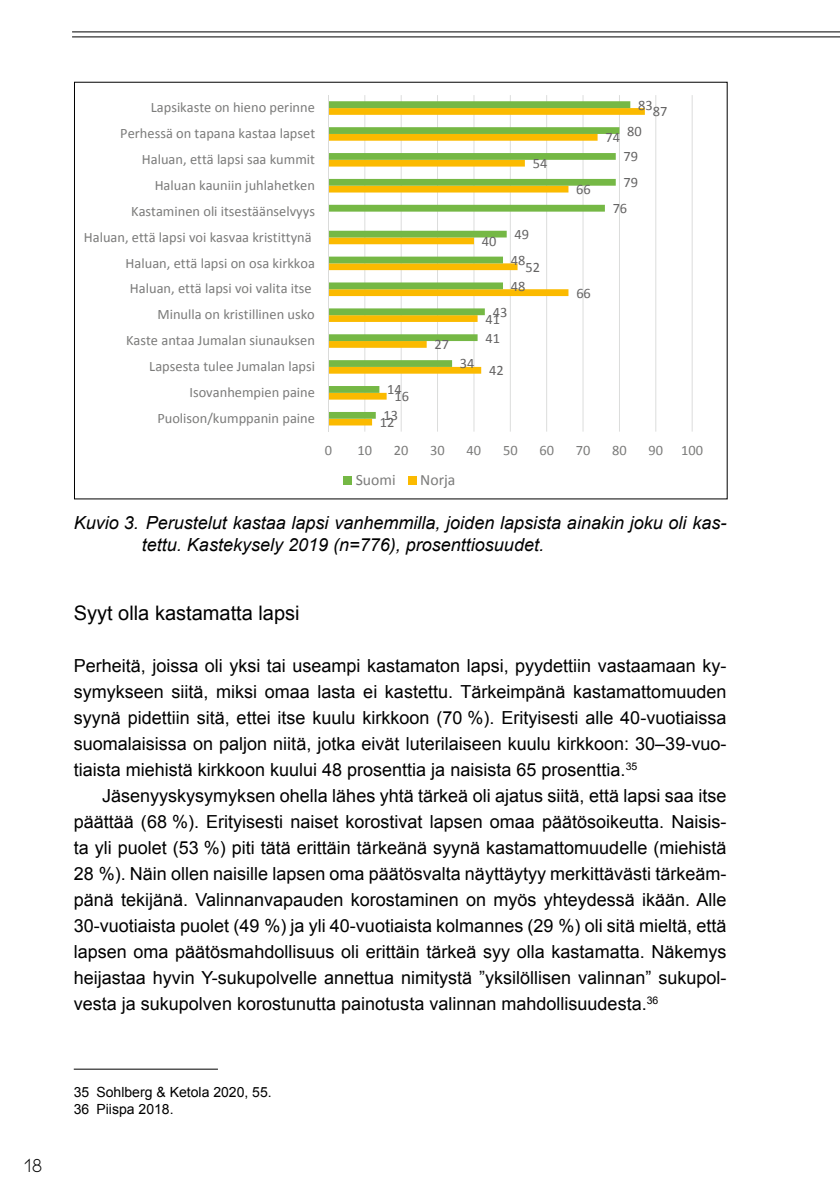
<style>
.page{position:relative;width:840px;height:1191px;background:#fff}
.page>*{position:absolute;margin:0;border:0;box-sizing:border-box;transform-origin:0 0}
.väliotsikko{font:20px "Arial";color:#000}
.t1{font:20px "Kiona";color:#000}
.leipäteksti{font:18px/26px "Arial";color:#000;text-align:justify}
.ekakappale{font:18px/26px "Arial";color:#000;text-align:justify}
.kuvateksti{font:italic 18px/22px "Arial";color:#000}
.t2{font:15.8px "Calibri";color:#7b7b7a}
.t3{font:14.4px "Calibri";color:#7b7b7a}
.t4{font:14.4px "Calibri";color:#646363}
.alaviiteeka{font:14px "Arial";color:#000}
</style>
<div class="page">
<hr style="left:72px;top:31px;width:767px;height:1px;background:#000">
<hr style="left:72px;top:36px;width:767px;height:1px;background:#000">
<hr style="left:74px;top:1068px;width:144px;height:1px;background:#000">
<hr style="left:364px;top:95px;width:1px;height:336px;background:#dadbda">
<hr style="left:400px;top:95px;width:1px;height:336px;background:#dadbda">
<hr style="left:437px;top:95px;width:1px;height:336px;background:#dadbda">
<hr style="left:473px;top:95px;width:1px;height:336px;background:#dadbda">
<hr style="left:509px;top:95px;width:1px;height:336px;background:#dadbda">
<hr style="left:546px;top:95px;width:1px;height:336px;background:#dadbda">
<hr style="left:582px;top:95px;width:1px;height:336px;background:#dadbda">
<hr style="left:618px;top:95px;width:1px;height:336px;background:#dadbda">
<hr style="left:655px;top:95px;width:1px;height:336px;background:#dadbda">
<hr style="left:691px;top:95px;width:1px;height:336px;background:#dadbda">
<svg style="left:329px;top:108px;width:315px;height:317px"></svg>
<svg style="left:329px;top:101px;width:301px;height:318px"></svg>
<hr style="left:328px;top:95px;width:1px;height:336px;background:#dadbda">
<div style="left:343px;top:476px;width:8px;height:9px;background:#75b845"></div>
<div style="left:407px;top:476px;width:9px;height:9px;background:#fbba00"></div>
<p class="t1" style="left:24px;top:1154px;width:20px">18</p>
<p class="t3" style="left:151px;top:98px;width:165px">Lapsikaste on hieno perinne</p>
<p class="t4" style="left:637px;top:96px;width:16px">83</p>
<p class="t4" style="left:652px;top:102px;width:16px">87</p>
<p class="t3" style="left:120px;top:124px;width:196px">Perhessä on tapana kastaa lapset</p>
<p class="t4" style="left:605px;top:128px;width:16px">74</p>
<p class="t4" style="left:627px;top:122px;width:16px">80</p>
<p class="t3" style="left:142px;top:150px;width:175px">Haluan, että lapsi saa kummit</p>
<p class="t4" style="left:532px;top:154px;width:16px">54</p>
<p class="t4" style="left:623px;top:147px;width:16px">79</p>
<p class="t3" style="left:154px;top:176px;width:162px">Haluan kauniin juhlahetken</p>
<p class="t4" style="left:576px;top:180px;width:16px">66</p>
<p class="t4" style="left:623px;top:173px;width:16px">79</p>
<p class="t3" style="left:131px;top:202px;width:185px">Kastaminen oli itsestäänselvyys</p>
<p class="t4" style="left:612px;top:199px;width:16px">76</p>
<p class="t3" style="left:84px;top:228px;width:229px">Haluan, että lapsi voi kasvaa kristittynä</p>
<p class="t4" style="left:481px;top:232px;width:16px">40</p>
<p class="t4" style="left:514px;top:225px;width:16px">49</p>
<p class="t3" style="left:125px;top:254px;width:191px">Haluan, että lapsi on osa kirkkoa</p>
<p class="t4" style="left:510px;top:251px;width:16px">48</p>
<p class="t4" style="left:525px;top:258px;width:16px">52</p>
<p class="t3" style="left:130px;top:279px;width:183px">Haluan, että lapsi voi valita itse</p>
<p class="t4" style="left:510px;top:277px;width:16px">48</p>
<p class="t4" style="left:576px;top:284px;width:16px">66</p>
<p class="t3" style="left:157px;top:305px;width:159px">Minulla on kristillinen usko</p>
<p class="t4" style="left:492px;top:303px;width:16px">43</p>
<p class="t4" style="left:485px;top:310px;width:16px">41</p>
<p class="t3" style="left:126px;top:331px;width:190px">Kaste antaa Jumalan siunauksen</p>
<p class="t4" style="left:434px;top:335px;width:16px">27</p>
<p class="t4" style="left:485px;top:329px;width:16px">41</p>
<p class="t3" style="left:149px;top:357px;width:167px">Lapsesta tulee Jumalan lapsi</p>
<p class="t4" style="left:459px;top:354px;width:16px">34</p>
<p class="t4" style="left:489px;top:361px;width:16px">42</p>
<p class="t3" style="left:189px;top:383px;width:127px">Isovanhempien paine</p>
<p class="t4" style="left:387px;top:380px;width:16px">14</p>
<p class="t4" style="left:394px;top:387px;width:16px">16</p>
<p class="t3" style="left:157px;top:409px;width:159px">Puolison/kumppanin paine</p>
<p class="t4" style="left:383px;top:406px;width:16px">13</p>
<p class="t4" style="left:380px;top:413px;width:16px">12</p>
<p class="t3" style="left:324px;top:441px;width:9px">0</p>
<p class="t3" style="left:357px;top:441px;width:16px">10</p>
<p class="t3" style="left:393px;top:441px;width:16px">20</p>
<p class="t3" style="left:430px;top:441px;width:16px">30</p>
<p class="t3" style="left:466px;top:441px;width:16px">40</p>
<p class="t3" style="left:502px;top:441px;width:16px">50</p>
<p class="t3" style="left:539px;top:441px;width:16px">60</p>
<p class="t3" style="left:575px;top:441px;width:16px">70</p>
<p class="t3" style="left:611px;top:441px;width:16px">80</p>
<p class="t3" style="left:648px;top:441px;width:16px">90</p>
<p class="t3" style="left:681px;top:441px;width:23px">100</p>
<p class="t2" style="left:355px;top:469px;width:41px">Suomi</p>
<p class="t2" style="left:420px;top:469px;width:37px">Norja</p>
<p class="kuvateksti" style="left:142px;top:512px;width:585px;text-indent:-68px">Kuvio 3. Perustelut kastaa lapsi vanhemmilla, joiden lapsista ainakin joku oli kas&shy;tettu. Kastekysely 2019 (n=776), prosenttiosuudet.</p>
<p class="väliotsikko" style="left:74px;top:600px;width:227px">Syyt olla kastamatta lapsi</p>
<p class="ekakappale" style="left:74px;top:653px;width:653px">Perheitä, joissa oli yksi tai useampi kastamaton lapsi, pyydettiin vastaamaan ky&shy;symykseen siitä, miksi omaa lasta ei kastettu. Tärkeimpänä kastamattomuuden syynä pidettiin sitä, ettei itse kuulu kirkkoon (70 %). Erityisesti alle 40-vuotiaissa suomalaisissa on paljon niitä, jotka eivät luterilaiseen kuulu kirkkoon: 30–39-vuo&shy;tiaista miehistä kirkkoon kuului 48 prosenttia ja naisista 65 prosenttia.<sup>35</sup></p>
<p class="leipäteksti" style="left:74px;top:783px;width:653px;text-indent:28px">Jäsenyyskysymyksen ohella lähes yhtä tärkeä oli ajatus siitä, että lapsi saa itse päättää (68 %). Erityisesti naiset korostivat lapsen omaa päätösoikeutta. Naisis&shy;ta yli puolet (53 %) piti tätä erittäin tärkeänä syynä kastamattomuudelle (miehistä 28 %). Näin ollen naisille lapsen oma päätösvalta näyttäytyy merkittävästi tärkeäm&shy;pänä tekijänä. Valinnanvapauden korostaminen on myös yhteydessä ikään. Alle 30-vuotiaista puolet (49 %) ja yli 40-vuotiaista kolmannes (29 %) oli sitä mieltä, että lapsen oma päätösmahdollisuus oli erittäin tärkeä syy olla kastamatta. Näkemys heijastaa hyvin Y-sukupolvelle annettua nimitystä ”yksilöllisen valinnan” sukupol&shy;vesta ja sukupolven korostunutta painotusta valinnan mahdollisuudesta.<sup>36</sup></p>
<p class="alaviiteeka" style="left:74px;top:1083px;width:199px">35 Sohlberg &amp; Ketola 2020, 55.</p>
<p class="alaviiteeka" style="left:74px;top:1100px;width:101px">36 Piispa 2018.</p>
</div>
